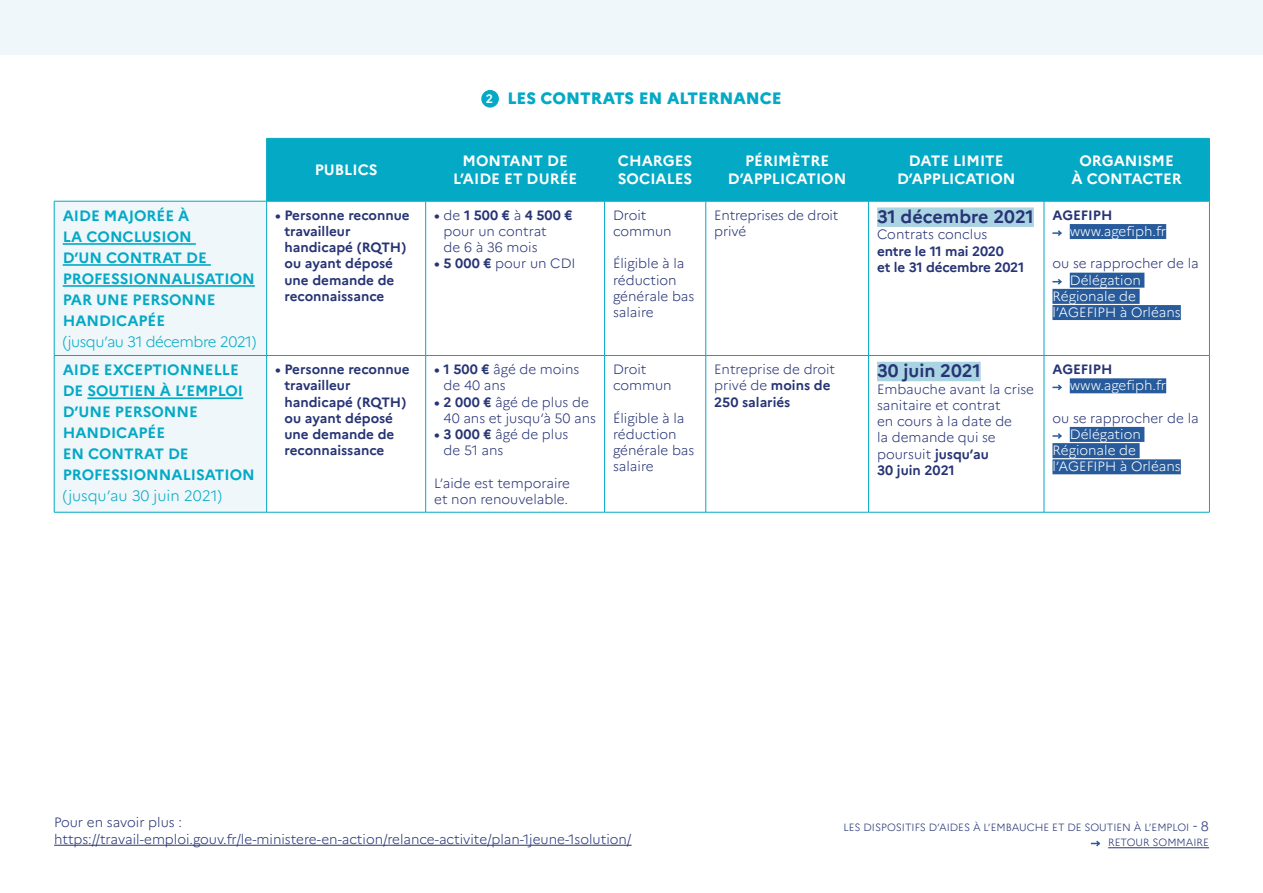
<style>
.page{position:relative;width:1263px;height:893px;background:#fff}
.page>*{position:absolute;margin:0;border:0;box-sizing:border-box;transform-origin:0 0}
.t1{font:700 18px "Marianne";color:#273475}
.t2{font:800 16.5px "Marianne";color:#03a9c5}
.t3{font:700 15px/21px "Marianne";color:#03a9c5}
.t4{font:700 15px/18px "Marianne";color:#fff;text-align:center}
.t5{font:300 15px "Marianne";letter-spacing:-.03em;color:#03a9c5}
.t6{font:300 15px "Marianne";color:#03a9c5}
.t7{font:300 13.5px/16.2px "Marianne";color:#273475}
.t8{font:700 13.5px/16.2px "Marianne";color:#273475}
.t9{font:300 13.5px/16.2px "Marianne";color:#fff}
.t10{font:300 10.5px/15px "Marianne";color:#273475;text-align:right}
.s1{font-weight:700;font-size:12.15px;color:#fff}
.s2{font-weight:700}
.s3{font-size:13.5px}
</style>
<div class="page">
<hr style="left:54px;top:845px;width:578px;height:1px;background:#273475">
<hr style="left:1108px;top:847px;width:101px;height:1px;background:#273475">
<svg style="left:1091px;top:840px;width:10px;height:7px"></svg>
<div style="left:0;top:0;width:1263px;height:54px;background:#f0f7fa"></div>
<div style="left:267px;top:139px;width:942px;height:62px;background:#03a9c5"></div>
<div style="left:55px;top:202px;width:211px;height:310px;background:#f0f7fa"></div>
<hr style="left:54px;top:201px;width:213px;height:1px;background:#03a9c5">
<hr style="left:266px;top:139px;width:1px;height:62px;background:#03a9c5">
<hr style="left:266px;top:138px;width:160px;height:1px;background:#03a9c5">
<hr style="left:267px;top:201px;width:159px;height:1px;background:#03a9c5">
<hr style="left:425px;top:139px;width:1px;height:62px;background:#03a9c5">
<hr style="left:426px;top:138px;width:178px;height:1px;background:#03a9c5">
<hr style="left:426px;top:201px;width:178px;height:1px;background:#03a9c5">
<hr style="left:604px;top:139px;width:1px;height:62px;background:#03a9c5">
<hr style="left:604px;top:138px;width:102px;height:1px;background:#03a9c5">
<hr style="left:604px;top:201px;width:102px;height:1px;background:#03a9c5">
<hr style="left:705px;top:139px;width:1px;height:62px;background:#03a9c5">
<hr style="left:706px;top:138px;width:162px;height:1px;background:#03a9c5">
<hr style="left:868px;top:138px;width:176px;height:1px;background:#03a9c5">
<hr style="left:1044px;top:138px;width:166px;height:1px;background:#03a9c5">
<hr style="left:868px;top:139px;width:1px;height:62px;background:#03a9c5">
<hr style="left:1044px;top:139px;width:1px;height:62px;background:#03a9c5">
<hr style="left:1209px;top:139px;width:1px;height:62px;background:#03a9c5">
<hr style="left:706px;top:201px;width:162px;height:1px;background:#03a9c5">
<hr style="left:868px;top:201px;width:176px;height:1px;background:#03a9c5">
<hr style="left:1044px;top:201px;width:166px;height:1px;background:#03a9c5">
<hr style="left:54px;top:201px;width:1px;height:154px;background:#03a9c5">
<hr style="left:266px;top:201px;width:1px;height:154px;background:#03a9c5">
<hr style="left:425px;top:201px;width:1px;height:154px;background:#03a9c5">
<hr style="left:604px;top:201px;width:1px;height:154px;background:#03a9c5">
<hr style="left:705px;top:201px;width:1px;height:154px;background:#03a9c5">
<hr style="left:868px;top:201px;width:1px;height:154px;background:#03a9c5">
<hr style="left:1044px;top:201px;width:1px;height:154px;background:#03a9c5">
<hr style="left:1209px;top:201px;width:1px;height:154px;background:#03a9c5">
<hr style="left:54px;top:356px;width:1px;height:156px;background:#03a9c5">
<hr style="left:54px;top:355px;width:213px;height:1px;background:#03a9c5">
<hr style="left:54px;top:512px;width:213px;height:1px;background:#03a9c5">
<hr style="left:266px;top:356px;width:1px;height:156px;background:#03a9c5">
<hr style="left:267px;top:355px;width:159px;height:1px;background:#03a9c5">
<hr style="left:426px;top:355px;width:178px;height:1px;background:#03a9c5">
<hr style="left:604px;top:355px;width:102px;height:1px;background:#03a9c5">
<hr style="left:706px;top:355px;width:162px;height:1px;background:#03a9c5">
<hr style="left:868px;top:355px;width:176px;height:1px;background:#03a9c5">
<hr style="left:1044px;top:355px;width:166px;height:1px;background:#03a9c5">
<hr style="left:425px;top:356px;width:1px;height:156px;background:#03a9c5">
<hr style="left:604px;top:356px;width:1px;height:156px;background:#03a9c5">
<hr style="left:705px;top:356px;width:1px;height:156px;background:#03a9c5">
<hr style="left:868px;top:356px;width:1px;height:156px;background:#03a9c5">
<hr style="left:1044px;top:356px;width:1px;height:156px;background:#03a9c5">
<hr style="left:1209px;top:356px;width:1px;height:156px;background:#03a9c5">
<hr style="left:267px;top:512px;width:159px;height:1px;background:#03a9c5">
<hr style="left:426px;top:512px;width:178px;height:1px;background:#03a9c5">
<hr style="left:604px;top:512px;width:102px;height:1px;background:#03a9c5">
<hr style="left:706px;top:512px;width:162px;height:1px;background:#03a9c5">
<hr style="left:868px;top:512px;width:176px;height:1px;background:#03a9c5">
<hr style="left:1044px;top:512px;width:166px;height:1px;background:#03a9c5">
<hr style="left:63px;top:243px;width:133px;height:2px;background:#03a9c5">
<hr style="left:63px;top:264px;width:148px;height:2px;background:#03a9c5">
<hr style="left:63px;top:285px;width:192px;height:2px;background:#03a9c5">
<div style="left:877px;top:207px;width:157px;height:20px;background:#abd4e3"></div>
<div style="left:1070px;top:224px;width:96px;height:15px;background:#275b9b"></div>
<div style="left:1070px;top:273px;width:74px;height:15px;background:#275b9b"></div>
<div style="left:1052px;top:289px;width:88px;height:15px;background:#275b9b"></div>
<div style="left:1052px;top:305px;width:129px;height:15px;background:#275b9b"></div>
<svg style="left:1052px;top:230px;width:10px;height:6px"></svg>
<svg style="left:1052px;top:279px;width:10px;height:6px"></svg>
<hr style="left:87px;top:397px;width:156px;height:2px;background:#03a9c5">
<div style="left:877px;top:362px;width:104px;height:19px;background:#abd4e3"></div>
<div style="left:1070px;top:378px;width:96px;height:15px;background:#275b9b"></div>
<div style="left:1070px;top:427px;width:74px;height:15px;background:#275b9b"></div>
<div style="left:1052px;top:443px;width:88px;height:15px;background:#275b9b"></div>
<div style="left:1052px;top:459px;width:129px;height:15px;background:#275b9b"></div>
<svg style="left:1052px;top:384px;width:10px;height:7px"></svg>
<svg style="left:1052px;top:433px;width:10px;height:6px"></svg>
<div style="left:481px;top:90px;width:18px;height:18px;background:#03a9c5;border-radius:50%"></div>
<p class="t2" style="left:486px;top:88px;width:297px"><span class="s1">2</span> LES CONTRATS EN ALTERNANCE</p>
<p class="t3" style="left:63px;top:205px;width:194px">AIDE MAJORÉE À<br>LA CONCLUSION<br>D’UN CONTRAT DE<br>PROFESSIONNALISATION<br>PAR UNE PERSONNE<br>HANDICAPÉE</p>
<p class="t5" style="left:63px;top:332px;width:195px">(jusqu’au 31 décembre 2021)</p>
<p class="t3" style="left:63px;top:359px;width:194px">AIDE EXCEPTIONNELLE<br>DE SOUTIEN À L’EMPLOI<br>D’UNE PERSONNE<br>HANDICAPÉE<br>EN CONTRAT DE<br>PROFESSIONNALISATION</p>
<p class="t6" style="left:63px;top:487px;width:161px">(jusqu’au 30 juin 2021)</p>
<p class="t4" style="left:315px;top:161px;width:64px">PUBLICS</p>
<p class="t4" style="left:453px;top:152px;width:126px">MONTANT DE<br>L’AIDE ET DURÉE</p>
<p class="t4" style="left:618px;top:152px;width:76px;text-align:left">CHARGES<br>SOCIALES</p>
<p class="t4" style="left:728px;top:152px;width:120px">PÉRIMÈTRE<br>D’APPLICATION</p>
<p class="t4" style="left:897px;top:152px;width:120px">DATE LIMITE<br>D’APPLICATION</p>
<p class="t4" style="left:1071px;top:152px;width:112px">ORGANISME<br>À CONTACTER</p>
<p class="t8" style="left:284px;top:207px;width:127px;text-indent:-9px">• Personne reconnue travailleur handicapé (RQTH) ou ayant déposé une demande de reconnaissance</p>
<p class="t7" style="left:444px;top:207px;width:131px;text-indent:-9px"><span class="s2">•</span> de <span class="s2">1 500 €</span> à <span class="s2">4 500 € </span>pour un contrat<br>de 6 à 36 mois</p>
<p class="t7" style="left:434px;top:255px;width:143px"><span class="s2">• 5 000 €</span> pour un CDI</p>
<p class="t7" style="left:613px;top:207px;width:60px">Droit commun</p>
<p class="t7" style="left:613px;top:255px;width:83px">Éligible à la réduction générale bas salaire</p>
<p class="t8" style="left:284px;top:361px;width:127px;text-indent:-9px">• Personne reconnue travailleur handicapé (RQTH) ou ayant déposé une demande de reconnaissance</p>
<p class="t7" style="left:444px;top:361px;width:137px;text-indent:-9px"><span class="s2">• 1 500 €</span> âgé de moins de 40 ans</p>
<p class="t7" style="left:444px;top:394px;width:154px;text-indent:-9px"><span class="s2">• 2 000 €</span> âgé de plus de<br>40 ans et jusqu’à 50 ans</p>
<p class="t7" style="left:444px;top:426px;width:126px;text-indent:-9px"><span class="s2">• 3 000 €</span> âgé de plus de 51 ans</p>
<p class="t7" style="left:434px;top:475px;width:137px">L’aide est temporaire et non renouvelable.</p>
<p class="t7" style="left:613px;top:361px;width:60px">Droit commun</p>
<p class="t7" style="left:613px;top:410px;width:83px">Éligible à la réduction générale bas salaire</p>
<p class="t7" style="left:714px;top:207px;width:126px">Entreprises de droit privé</p>
<h1 class="t1" style="left:877px;top:206px;width:158px">31 décembre 2021</h1>
<p class="t7" style="left:877px;top:226px;width:112px">Contrats conclus</p>
<p class="t8" style="left:877px;top:243px;width:149px">entre le 11 mai 2020<br>et le 31 décembre 2021</p>
<p class="t7" style="left:714px;top:361px;width:122px">Entreprise de droit privé de <span class="s2">moins de<br>250 salariés</span></p>
<h1 class="t1" style="left:877px;top:360px;width:105px">30 juin 2021</h1>
<p class="t7" style="left:877px;top:381px;width:158px">Embauche avant la crise sanitaire et contrat<br>en cours à la date de<br>la demande qui se poursuit <span class="s2">jusqu’au<br>30 juin 2021</span></p>
<p class="t8" style="left:1052px;top:207px;width:62px">AGEFIPH</p>
<p class="t9" style="left:1070px;top:223px;width:98px">www.agefiph.fr</p>
<p class="t7" style="left:1052px;top:255px;width:148px">ou se rapprocher de la</p>
<p class="t9" style="left:1052px;top:272px;width:130px;text-indent:17px">Délégation<br>Régionale de l’AGEFIPH à Orléans</p>
<p class="t8" style="left:1052px;top:361px;width:62px">AGEFIPH</p>
<p class="t9" style="left:1070px;top:377px;width:98px">www.agefiph.fr</p>
<p class="t7" style="left:1052px;top:410px;width:148px">ou se rapprocher de la</p>
<p class="t9" style="left:1052px;top:426px;width:130px;text-indent:17px">Délégation<br>Régionale de l’AGEFIPH à Orléans</p>
<p class="t7" style="left:54px;top:814px;width:579px">Pour en savoir plus : https://travail-emploi.gouv.fr/le-ministere-en-action/relance-activite/plan-1jeune-1solution/</p>
<p class="t10" style="left:843px;top:820px;width:367px">LES DISPOSITIFS D’AIDES À L’EMBAUCHE ET DE SOUTIEN À L’EMPLOI <span class="s3">- 8<br></span>RETOUR SOMMAIRE</p>
</div>
